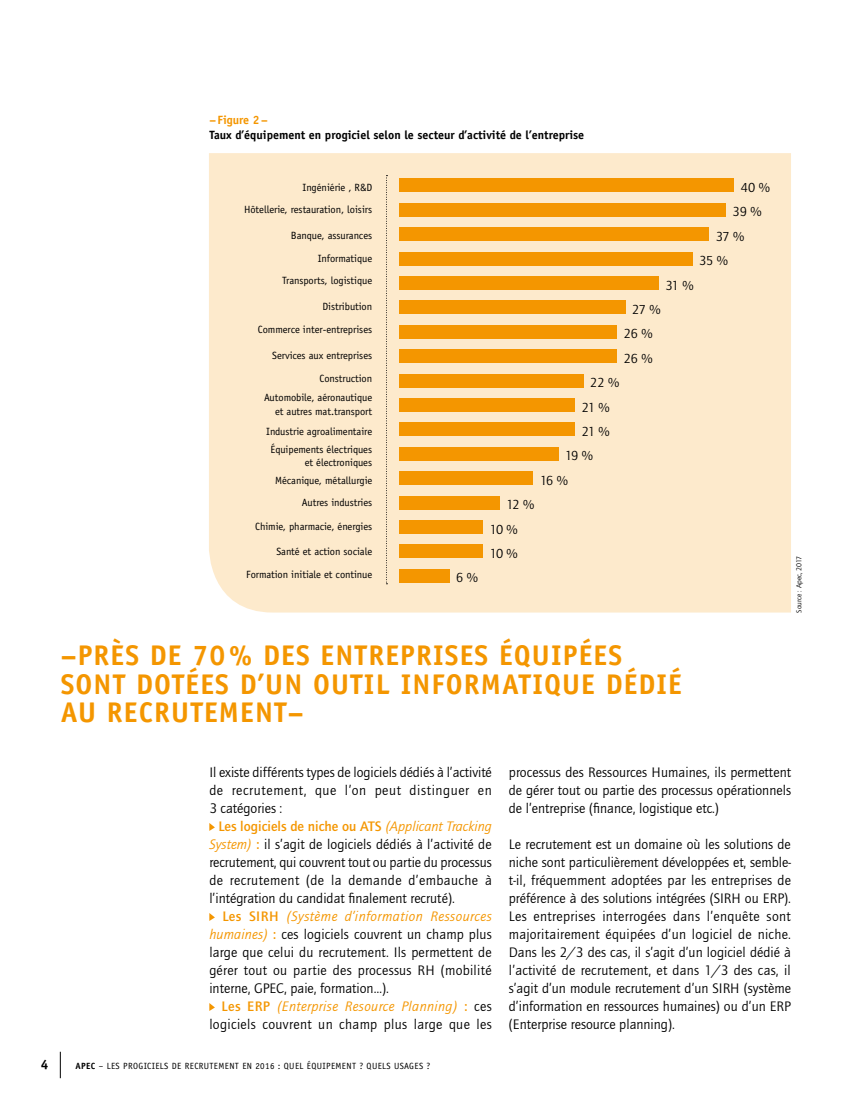
<style>
.page{position:relative;width:851px;height:1106px;background:#fff}
.page>*{position:absolute;margin:0;border:0;box-sizing:border-box;transform-origin:0 0}
.t1{font:700 28.5px/28.5px "Officina Sans";letter-spacing:.04em;color:#f49600}
.t2{font:14.25px/18px "Quay Itc T";color:#000;text-align:justify}
.t3{font:14.25px/18px "Quay Itc T";letter-spacing:.025em;color:#000;text-align:right}
.t4{font:13.5px/24.5px "Quay Itc T";letter-spacing:-.055em;color:#000}
.t5{font:700 13.5px "Officina Sans";color:#000}
.t6{font:700 12px "Officina Sans";color:#000}
.t7{font:700 12px "Officina Sans";color:#f49600}
.t8{font:10.5px/22.5px "Officina Sans";letter-spacing:-.005em;color:#000;text-align:right}
.t9{font:9px "Officina Sans";letter-spacing:.04em;color:#000}
.t10{font:7.5px "Quay Itc T";color:#000}
.s1{font-weight:700;color:#f49600}
.s2{font-style:italic;color:#f49600}
.s3{font-weight:700}
</style>
<div class="page">
<svg style="left:60px;top:1051px;width:1px;height:27px"></svg>
<div style="left:209px;top:153px;width:581px;height:459px;background:#fdeacc"></div>
<svg style="left:386px;top:175px;width:1px;height:409px"></svg>
<div style="left:399px;top:179px;width:335px;height:13px;background:#f49600"></div>
<div style="left:399px;top:203px;width:326px;height:13px;background:#f49600"></div>
<div style="left:399px;top:227px;width:310px;height:14px;background:#f49600"></div>
<div style="left:399px;top:252px;width:293px;height:13px;background:#f49600"></div>
<div style="left:399px;top:276px;width:259px;height:13px;background:#f49600"></div>
<div style="left:399px;top:301px;width:226px;height:13px;background:#f49600"></div>
<div style="left:399px;top:325px;width:218px;height:13px;background:#f49600"></div>
<div style="left:399px;top:349px;width:218px;height:14px;background:#f49600"></div>
<div style="left:399px;top:374px;width:184px;height:13px;background:#f49600"></div>
<div style="left:399px;top:398px;width:176px;height:13px;background:#f49600"></div>
<div style="left:399px;top:423px;width:176px;height:13px;background:#f49600"></div>
<div style="left:399px;top:447px;width:159px;height:13px;background:#f49600"></div>
<div style="left:399px;top:471px;width:134px;height:14px;background:#f49600"></div>
<div style="left:399px;top:496px;width:100px;height:13px;background:#f49600"></div>
<div style="left:399px;top:520px;width:84px;height:13px;background:#f49600"></div>
<div style="left:399px;top:545px;width:84px;height:13px;background:#f49600"></div>
<div style="left:399px;top:569px;width:50px;height:13px;background:#f49600"></div>
<svg style="left:209px;top:823px;width:6px;height:8px"></svg>
<svg style="left:209px;top:913px;width:6px;height:8px"></svg>
<svg style="left:209px;top:1003px;width:6px;height:8px"></svg>
<p class="t7" style="left:209px;top:113px;width:60px">–Figure 2–</p>
<p class="t6" style="left:209px;top:128px;width:376px">Taux d’équipement en progiciel selon le secteur d’activité de l’entreprise</p>
<p class="t8" style="left:244px;top:176px;width:130px">Ingéniérie , R&amp;D<br>Hôtellerie, restauration, loisirs</p>
<p class="t8" style="left:282px;top:224px;width:92px">Banque, assurances<br>Informatique<br>Transports, logistique</p>
<p class="t8" style="left:258px;top:296px;width:116px">Distribution<br>Commerce inter-entreprises</p>
<p class="t8" style="left:272px;top:344px;width:101px">Services aux entreprises<br>Construction</p>
<p class="t8" style="left:264px;top:391px;width:110px;line-height:13.5px">Automobile, aéronautique et autres mat.transport</p>
<p class="t8" style="left:266px;top:422px;width:107px;line-height:17.7px;text-align:center">Industrie agroalimentaire<br>Équipements électriques</p>
<p class="t8" style="left:275px;top:454px;width:99px;line-height:17.7px">et électroniques<br>Mécanique, métallurgie</p>
<p class="t8" style="left:302px;top:491px;width:72px">Autres industries</p>
<p class="t8" style="left:255px;top:515px;width:118px">Chimie, pharmacie, énergies</p>
<p class="t8" style="left:246px;top:540px;width:127px">Santé et action sociale<br>Formation initiale et continue</p>
<p class="t4" style="left:456px;top:565px;width:23px">6 %</p>
<p class="t4" style="left:740px;top:175px;width:30px">40 %</p>
<p class="t4" style="left:732px;top:199px;width:30px">39 %</p>
<p class="t4" style="left:715px;top:224px;width:30px">37 %</p>
<p class="t4" style="left:699px;top:248px;width:30px">35 %</p>
<p class="t4" style="left:665px;top:273px;width:30px">31 %</p>
<p class="t4" style="left:623px;top:297px;width:38px;text-indent:8px">27 %<br>26 %<br>26 %</p>
<p class="t4" style="left:590px;top:370px;width:30px">22 %</p>
<p class="t4" style="left:581px;top:394px;width:29px">21 %</p>
<p class="t4" style="left:581px;top:419px;width:29px">21 %</p>
<p class="t4" style="left:565px;top:443px;width:29px">19 %</p>
<p class="t4" style="left:540px;top:468px;width:29px">16 %</p>
<p class="t4" style="left:489px;top:492px;width:46px;text-indent:17px">12 %<br>10 %<br>10 %</p>
<h1 class="t1" style="left:61px;top:641px;width:622px">–PRÈS DE 70% DES ENTREPRISES ÉQUIPÉES<br>SONT DOTÉES D’UN OUTIL INFORMATIQUE DÉDIÉ<br>AU RECRUTEMENT–</h1>
<p class="t10" style="left:794px;top:612px;width:58px;rotate:-90deg">Source : Apec, 2017</p>
<p class="t2" style="left:209px;top:763px;width:284px">Il existe différents types de logiciels dédiés à l’activité de recrutement, que l’on peut distinguer en 3 catégories :</p>
<p class="t2" style="left:209px;top:817px;width:284px;text-indent:9px"><span class="s1">Les logiciels de niche ou ATS</span> <span class="s2">(Applicant Tracking System)</span> <span class="s1">:</span> il s’agit de logiciels dédiés à l’activité de recrutement, qui couvrent tout ou partie du processus de recrutement (de la demande d’embauche à l’intégration du candidat finalement recruté).</p>
<p class="t2" style="left:209px;top:907px;width:284px;text-indent:13px"><span class="s1">Les SIRH</span> <span class="s2">(Système d’information Ressources humaines)</span> <span class="s1">:</span> ces logiciels couvrent un champ plus large que celui du recrutement. Ils permettent de gérer tout ou partie des processus RH (mobilité interne, GPEC, paie, formation…).</p>
<p class="t3" style="left:209px;top:997px;width:284px"><span class="s1">Les ERP</span> <span class="s2">(Enterprise Resource Planning)</span> <span class="s1">:</span> ces logiciels couvrent un champ plus large que les</p>
<p class="t5" style="left:41px;top:1055px;width:9px">4</p>
<p class="t9" style="left:76px;top:1060px;width:356px"><span class="s3">APEC</span> – LES PROGICIELS DE RECRUTEMENT EN 2016 : QUEL ÉQUIPEMENT ? QUELS USAGES ?</p>
<p class="t2" style="left:509px;top:763px;width:283px">processus des Ressources Humaines, ils permettent de gérer tout ou partie des processus opérationnels de l’entreprise (finance, logistique etc.)</p>
<p class="t2" style="left:509px;top:835px;width:283px">Le recrutement est un domaine où les solutions de niche sont particulièrement développées et, semble&shy;t-il, fréquemment adoptées par les entreprises de préférence à des solutions intégrées (SIRH ou ERP).<br>Les entreprises interrogées dans l’enquête sont majoritairement équipées d’un logiciel de niche.<br>Dans les 2/3 des cas, il s’agit d’un logiciel dédié à l’activité de recrutement, et dans 1/3 des cas, il s’agit d’un module recrutement d’un SIRH (système d’information en ressources humaines) ou d’un ERP (Enterprise resource planning).</p>
</div>
